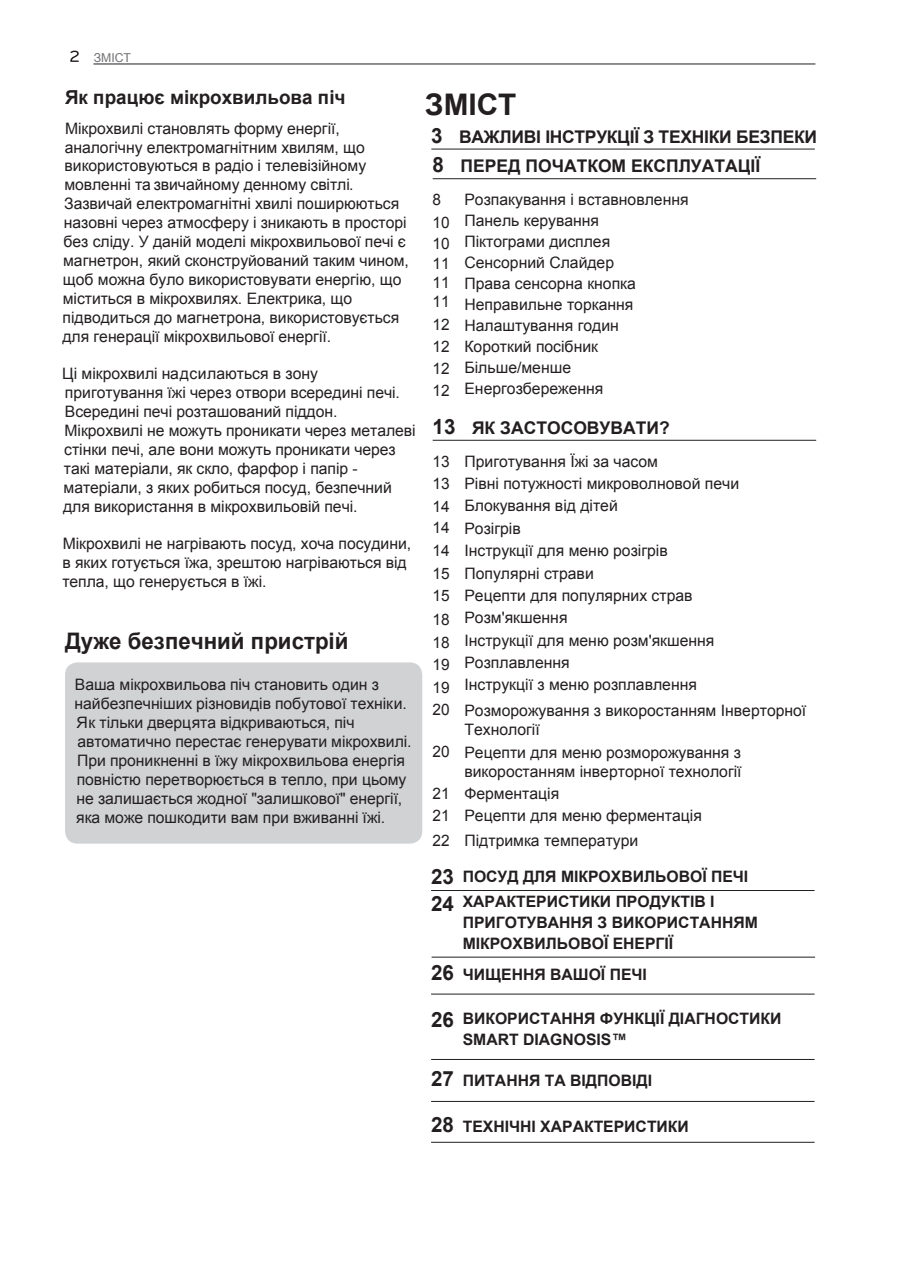
<style>
.page{position:relative;width:903px;height:1275px;background:#fff}
.page>*{position:absolute;margin:0;border:0;box-sizing:border-box;transform-origin:0 0}
.t1{font:700 29.75px "Arial";color:#231f20}
.t2{font:700 22.75px "Arial";color:#231f20}
.t3{font:700 21px/45.5px "Arial";color:#231f20}
.t4{font:700 19.25px "Arial";color:#231f20}
.t5{font:700 17.5px "Arial";color:#231f20}
.t6{font:15.75px/18.9px "Arial";color:#231f20}
.t7{font:700 15.75px/21px "Arial";color:#231f20}
.t8{font:12.25px "Arial";color:#737276}
.s1{font-size:21px}
</style>
<div class="page">
<svg style="left:70px;top:51px;width:9px;height:11px"></svg>
<hr style="left:94px;top:64px;width:721px;height:1px;background:#231f20">
<hr style="left:433px;top:440px;width:383px;height:1px;background:#231f20">
<hr style="left:433px;top:178px;width:383px;height:1px;background:#231f20">
<hr style="left:431px;top:149px;width:384px;height:1px;background:#231f20">
<div style="left:65px;top:662px;width:357px;height:182px;background:#d1d2d4;border-radius:12px"></div>
<hr style="left:432px;top:957px;width:383px;height:1px;background:#231f20">
<hr style="left:431px;top:994px;width:383px;height:1px;background:#231f20">
<hr style="left:431px;top:1101px;width:383px;height:1px;background:#231f20">
<hr style="left:431px;top:1142px;width:383px;height:1px;background:#231f20">
<hr style="left:431px;top:1059px;width:383px;height:1px;background:#231f20">
<hr style="left:431px;top:890px;width:383px;height:1px;background:#231f20">
<p class="t8" style="left:94px;top:49px;width:39px">ЗМІСТ</p>
<p class="t4" style="left:65px;top:85px;width:282px">Як працює мікрохвильова піч</p>
<p class="t6" style="left:63px;top:119px;width:348px">Мікрохвилі становлять форму енергії, аналогічну електромагнітним хвилям, що використовуються в радіо і телевізійному мовленні та звичайному денному світлі.<br>Зазвичай електромагнітні хвилі поширюються назовні через атмосферу і зникають в просторі без сліду. У даній моделі мікрохвильової печі є магнетрон, який сконструйований таким чином, щоб можна було використовувати енергію, що міститься в мікрохвилях. Електрика, що підводиться до магнетрона, використовується для генерації мікрохвильової енергії.</p>
<p class="t6" style="left:62px;top:364px;width:355px">Ці мікрохвилі надсилаються в зону приготування їжі через отвори всередині печі.<br>Всередині печі розташований піддон.<br>Мікрохвилі не можуть проникати через металеві стінки печі, але вони можуть проникати через такі матеріали, як скло, фарфор і папір - матеріали, з яких робиться посуд, безпечний для використання в мікрохвильовій печі.</p>
<p class="t6" style="left:62px;top:535px;width:350px">Мікрохвилі не нагрівають посуд, хоча посудини, в яких готується їжа, зрештою нагріваються від тепла, що генерується в їжі.</p>
<h2 class="t2" style="left:65px;top:625px;width:285px">Дуже безпечний пристрій</h2>
<p class="t6" style="left:75px;top:676px;width:338px">Ваша мікрохвильова піч становить один з найбезпечніших різновидів побутової техніки.<br>Як тільки дверцята відкриваються, піч автоматично перестає генерувати мікрохвилі.<br>При проникненні в їжу мікрохвильова енергія повністю перетворюється в тепло, при цьому не залишається жодної "залишкової" енергії, яка може пошкодити вам при вживанні їжі.</p>
<h1 class="t1" style="left:425px;top:84px;width:93px">ЗМІСТ</h1>
<p class="t5" style="left:431px;top:125px;width:387px"><span class="s1">3</span> ВАЖЛИВІ ІНСТРУКЦІЇ З ТЕХНІКИ БЕЗПЕКИ</p>
<p class="t5" style="left:433px;top:155px;width:329px"><span class="s1">8</span> ПЕРЕД ПОЧАТКОМ ЕКСПЛУАТАЦІЇ</p>
<p class="t6" style="left:433px;top:190px;width:10px">8</p>
<p class="t6" style="left:464px;top:189px;width:226px;line-height:21px">Розпакування і вставновлення<br>Панель керування<br>Піктограми дисплея<br>Сенсорний Слайдер<br>Права сенсорна кнопка<br>Неправильне торкання<br>Налаштування годин<br>Короткий посібник<br>Більше/менше<br>Енергозбереження</p>
<p class="t6" style="left:432px;top:212px;width:19px;line-height:19.9px;text-align:justify">10<br>10<br>11<br>11<br>11</p>
<p class="t6" style="left:433px;top:313px;width:19px;line-height:22.2px;text-align:justify">12<br>12<br>12<br>12</p>
<p class="t5" style="left:433px;top:416px;width:239px"><span class="s1">13</span> ЯК ЗАСТОСОВУВАТИ?</p>
<p class="t6" style="left:432px;top:450px;width:19px;line-height:22.9px;text-align:justify">13<br>13<br>14</p>
<p class="t6" style="left:432px;top:517px;width:19px;line-height:22.8px;text-align:justify">14<br>14<br>15<br>15<br>18<br>18<br>19<br>19</p>
<p class="t6" style="left:464px;top:450px;width:276px;line-height:22.4px">Приготування Їжі за часом<br>Pівні потужності микроволновой печи<br>Блокування від дітей<br>Розігрів<br>Інструкції для меню розігрів<br>Популярні страви<br>Рецепти для популярних страв<br>Розм'якшення<br>Інструкції для меню розм'якшення<br>Розплавлення<br>Інструкції з меню розплавлення</p>
<p class="t6" style="left:433px;top:700px;width:19px">20</p>
<p class="t6" style="left:433px;top:742px;width:19px">20</p>
<p class="t6" style="left:433px;top:782px;width:19px;line-height:22.8px">21<br>21</p>
<p class="t6" style="left:433px;top:831px;width:19px">22</p>
<h3 class="t3" style="left:431px;top:855px;width:24px">23</h3>
<h3 class="t3" style="left:431px;top:881px;width:24px">24</h3>
<h3 class="t3" style="left:431px;top:951px;width:24px">26</h3>
<h3 class="t3" style="left:431px;top:997px;width:24px">26</h3>
<h3 class="t3" style="left:431px;top:1057px;width:24px">27<br>28</h3>
<p class="t6" style="left:464px;top:701px;width:343px">Розморожування з викоростанням Інверторної<br>Технології</p>
<p class="t6" style="left:464px;top:743px;width:279px">Рецепти для меню розморожування з викоростанням інверторної технології</p>
<p class="t6" style="left:464px;top:782px;width:239px;line-height:22.4px">Ферментація<br>Рецепти для меню ферментація</p>
<p class="t6" style="left:464px;top:831px;width:175px">Підтримка температури</p>
<p class="t7" style="left:463px;top:865px;width:287px;line-height:25px">ПОСУД ДЛЯ МІКРОХВИЛЬОВОЇ ПЕЧІ<br>ХАРАКТЕРИСТИКИ ПРОДУКТІВ І</p>
<p class="t7" style="left:463px;top:913px;width:297px">ПРИГОТУВАННЯ З ВИКОРИСТАННЯМ<br>МІКРОХВИЛЬОВОЇ ЕНЕРГІЇ</p>
<p class="t7" style="left:463px;top:965px;width:186px">ЧИЩЕННЯ ВАШОЇ ПЕЧІ</p>
<p class="t7" style="left:463px;top:1009px;width:320px">ВИКОРИСТАННЯ ФУНКЦІЇ ДІАГНОСТИКИ<br>SMART DIAGNOSIS™</p>
<p class="t7" style="left:463px;top:1071px;width:191px">ПИТАННЯ ТА ВІДПОВІДІ</p>
<p class="t7" style="left:463px;top:1116px;width:228px">ТЕХНІЧНІ ХАРАКТЕРИСТИКИ</p>
</div>
